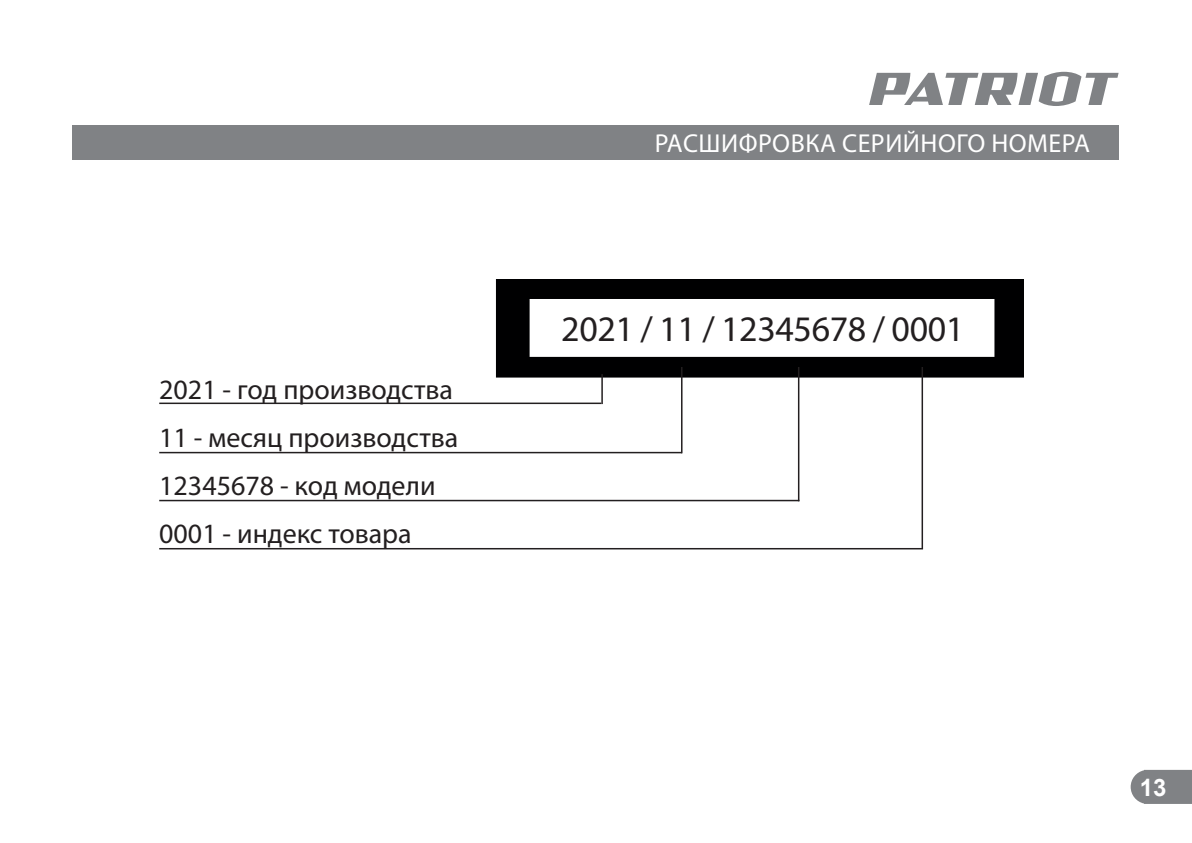
<style>
.page{position:relative;width:1192px;height:843px;background:#fff}
.page>*{position:absolute;margin:0;border:0;box-sizing:border-box;transform-origin:0 0}
.t1{font:36px "Myriad Pro";letter-spacing:-.01em;color:#231f20}
.t2{font:28px/48px "Myriad Pro";color:#231f20}
.t3{font:26px "Myriad Pro";letter-spacing:.02em;color:#fff}
.t4{font:700 24px "Arial";color:#fff}
</style>
<div class="page">
<div style="left:72px;top:126px;width:1046px;height:34px;background:#808285"></div>
<svg style="left:1130px;top:769px;width:62px;height:34px;background:#8b8d8f"></svg>
<svg style="left:869px;top:72px;width:249px;height:34px"></svg>
<img style="left:495px;top:280px;width:528px;height:97px">
<hr style="left:159px;top:402px;width:442px;height:2px;background:#231f20">
<hr style="left:159px;top:451px;width:523px;height:2px;background:#231f20">
<hr style="left:159px;top:499px;width:640px;height:2px;background:#231f20">
<hr style="left:159px;top:547px;width:764px;height:2px;background:#231f20">
<hr style="left:601px;top:374px;width:2px;height:30px;background:#231f20">
<hr style="left:681px;top:367px;width:1px;height:86px;background:#231f20">
<hr style="left:798px;top:367px;width:1px;height:134px;background:#231f20">
<hr style="left:921px;top:367px;width:2px;height:181px;background:#231f20">
<div style="left:535px;top:302px;width:451px;height:48px;background:#fff"></div>
<p class="t2" style="left:159px;top:365px;width:300px">2021 - год производства<br>11 - месяц производства<br>12345678 - код модели<br>0001 - индекс товара</p>
<p class="t3" style="left:655px;top:128px;width:437px">РАСШИФРОВКА СЕРИЙНОГО НОМЕРА</p>
<p class="t1" style="left:561px;top:306px;width:405px">2021 / 11 / 12345678 / 0001</p>
<p class="t4" style="left:1139px;top:769px;width:28px">13</p>
</div>
